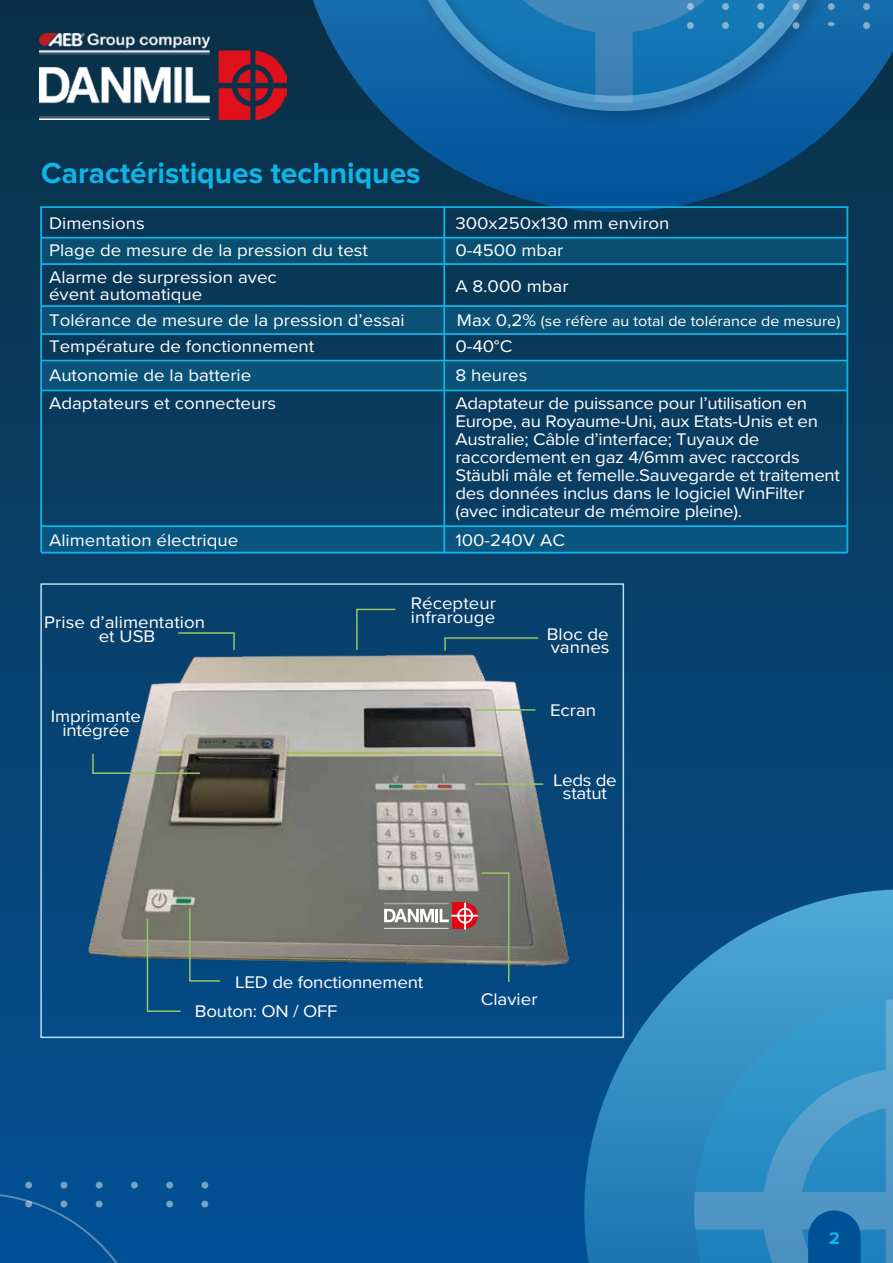
<style>
.page{position:relative;width:893px;height:1263px;background:#fff}
.page>*{position:absolute;margin:0;border:0;box-sizing:border-box;transform-origin:0 0}
.t1{font:700 30px "Proxima Nova";color:#10b5e8}
.t2{font:17.4px/18px "Proxima Nova";color:#fff;scale:1.07 1}
.t3{font:700 17.4px "Proxima Nova";color:#10b5e8;scale:1.07 1}
.t4{font:15px "Proxima Nova";color:#fff;scale:1.07 1}
.s1{font-size:17.4px}
</style>
<div class="page">
<div style="left:0;top:0;width:893px;height:1263px;background:linear-gradient(to bottom,#0b3145,#035196)"></div>
<svg style="left:313px;top:0;width:580px;height:245px;background:#094470"></svg>
<svg style="left:580px;top:889px;width:313px;height:374px;background:#2678ae"></svg>
<img style="left:387px;top:0;width:473px;height:136px">
<svg style="left:387px;top:0;width:467px;height:130px;background:#0e5f9f"></svg>
<svg style="left:166px;top:1200px;width:7px;height:7px"></svg>
<div style="left:201px;top:1200px;width:7px;height:7px;background:#79a0c2;border-radius:50%"></div>
<div style="left:166px;top:1182px;width:7px;height:6px;background:#79a0c1;border-radius:50%"></div>
<div style="left:201px;top:1182px;width:7px;height:6px;background:#79a0c1;border-radius:50%"></div>
<svg style="left:694px;top:999px;width:199px;height:264px;background:#378fc4"></svg>
<div style="left:863px;top:3px;width:7px;height:7px;background:#83aece;border-radius:50%"></div>
<svg style="left:404px;top:0;width:431px;height:103px;background:#2276b1"></svg>
<div style="left:863px;top:22px;width:7px;height:7px;background:#83adcd;border-radius:50%"></div>
<img style="left:39px;top:34px;width:247px;height:85px">
<div style="left:41px;top:238px;width:806px;height:26px;background:#0a4f71"></div>
<div style="left:41px;top:307px;width:806px;height:26px;background:#0a5175"></div>
<hr style="left:443px;top:206px;width:2px;height:347px;background:#10b5e8">
<hr style="left:40px;top:206px;width:2px;height:347px;background:#10b5e8">
<hr style="left:846px;top:206px;width:2px;height:347px;background:#10b5e8">
<hr style="left:40px;top:206px;width:808px;height:2px;background:#10b5e8">
<hr style="left:41px;top:237px;width:806px;height:2px;background:#10b5e8">
<hr style="left:41px;top:263px;width:806px;height:2px;background:#10b5e8">
<div style="left:41px;top:362px;width:806px;height:27px;background:#0a5277"></div>
<hr style="left:41px;top:333px;width:806px;height:2px;background:#10b5e8">
<hr style="left:41px;top:360px;width:806px;height:1px;background:#10b5e8">
<hr style="left:41px;top:305px;width:806px;height:2px;background:#10b5e8">
<hr style="left:41px;top:389px;width:806px;height:2px;background:#10b5e8">
<div style="left:41px;top:527px;width:806px;height:27px;background:#0a5580"></div>
<hr style="left:41px;top:525px;width:806px;height:2px;background:#10b5e8">
<hr style="left:41px;top:552px;width:806px;height:1px;background:#10b5e8">
<div style="left:0;top:1182px;width:152px;height:81px;background:#025094"></div>
<img style="left:51px;top:610px;width:553px;height:415px">
<svg style="left:355px;top:608px;width:42px;height:43px;background:#11496b"></svg>
<svg style="left:444px;top:636px;width:96px;height:16px;background:#164e6b"></svg>
<hr style="left:475px;top:709px;width:60px;height:2px;background:#97c560">
<hr style="left:475px;top:783px;width:68px;height:2px;background:#97c560">
<svg style="left:188px;top:907px;width:34px;height:75px;background:#5f7475"></svg>
<svg style="left:146px;top:917px;width:36px;height:96px;background:#40667a"></svg>
<svg style="left:91px;top:752px;width:111px;height:23px;background:#5d7476"></svg>
<svg style="left:384px;top:872px;width:126px;height:111px;background:#767a7f"></svg>
<div style="left:40px;top:583px;width:584px;height:455px;border:2px solid #b5e1f8"></div>
<h1 class="t1" style="left:41px;top:159px;width:381px">Caractéristiques techniques</h1>
<p class="t2" style="left:49px;top:213px;width:91px">Dimensions</p>
<p class="t2" style="left:455px;top:213px;width:202px">300x250x130 mm environ</p>
<p class="t2" style="left:49px;top:241px;width:300px">Plage de mesure de la pression du test</p>
<p class="t2" style="left:455px;top:241px;width:102px">0-4500 mbar</p>
<p class="t2" style="left:49px;top:269px;width:214px;line-height:16.5px">Alarme de surpression avec évent automatique</p>
<p class="t2" style="left:455px;top:276px;width:107px">A 8.000 mbar</p>
<p class="t2" style="left:49px;top:310px;width:334px">Tolérance de mesure de la pression d’essai</p>
<p class="t4" style="left:457px;top:310px;width:360px"><span class="s1">Max 0,2%</span> (se réfère au total de tolérance de mesure)</p>
<p class="t2" style="left:49px;top:336px;width:249px">Température de fonctionnement</p>
<p class="t2" style="left:455px;top:336px;width:55px">0-40°C</p>
<p class="t2" style="left:49px;top:365px;width:191px">Autonomie de la batterie</p>
<p class="t2" style="left:455px;top:365px;width:69px">8 heures</p>
<p class="t2" style="left:49px;top:394px;width:214px">Adaptateurs et connecteurs</p>
<p class="t2" style="left:455px;top:394px;width:361px">Adaptateur de puissance pour l’utilisation en Europe, au Royaume-Uni, aux Etats-Unis et en Australie; Câble d’interface; Tuyaux de raccordement en gaz 4/6mm avec raccords Stäubli mâle et femelle.Sauvegarde et traitement des données inclus dans le logiciel WinFilter (avec indicateur de mémoire pleine).</p>
<p class="t2" style="left:49px;top:530px;width:178px">Alimentation électrique</p>
<p class="t2" style="left:455px;top:530px;width:104px">100-240V AC</p>
<p class="t2" style="left:44px;top:615px;width:152px;line-height:13.5px;text-align:center">Prise d’alimentation et USB</p>
<p class="t2" style="left:51px;top:709px;width:86px;line-height:13.5px;text-align:center">Imprimante intégrée</p>
<p class="t2" style="left:411px;top:596px;width:81px;line-height:13.5px">Récepteur infrarouge</p>
<p class="t2" style="left:547px;top:626px;width:60px;line-height:13.5px">Bloc de vannes</p>
<p class="t2" style="left:550px;top:701px;width:45px">Ecran</p>
<p class="t2" style="left:553px;top:772px;width:61px;line-height:13.5px;text-align:center">Leds de statut</p>
<p class="t2" style="left:195px;top:966px;width:215px;line-height:29.7px;text-indent:40px">LED de fonctionnement<br>Bouton: ON / OFF</p>
<p class="t2" style="left:481px;top:990px;width:55px">Clavier</p>
<p class="t3" style="left:829px;top:1230px;width:12px">2</p>
</div>
